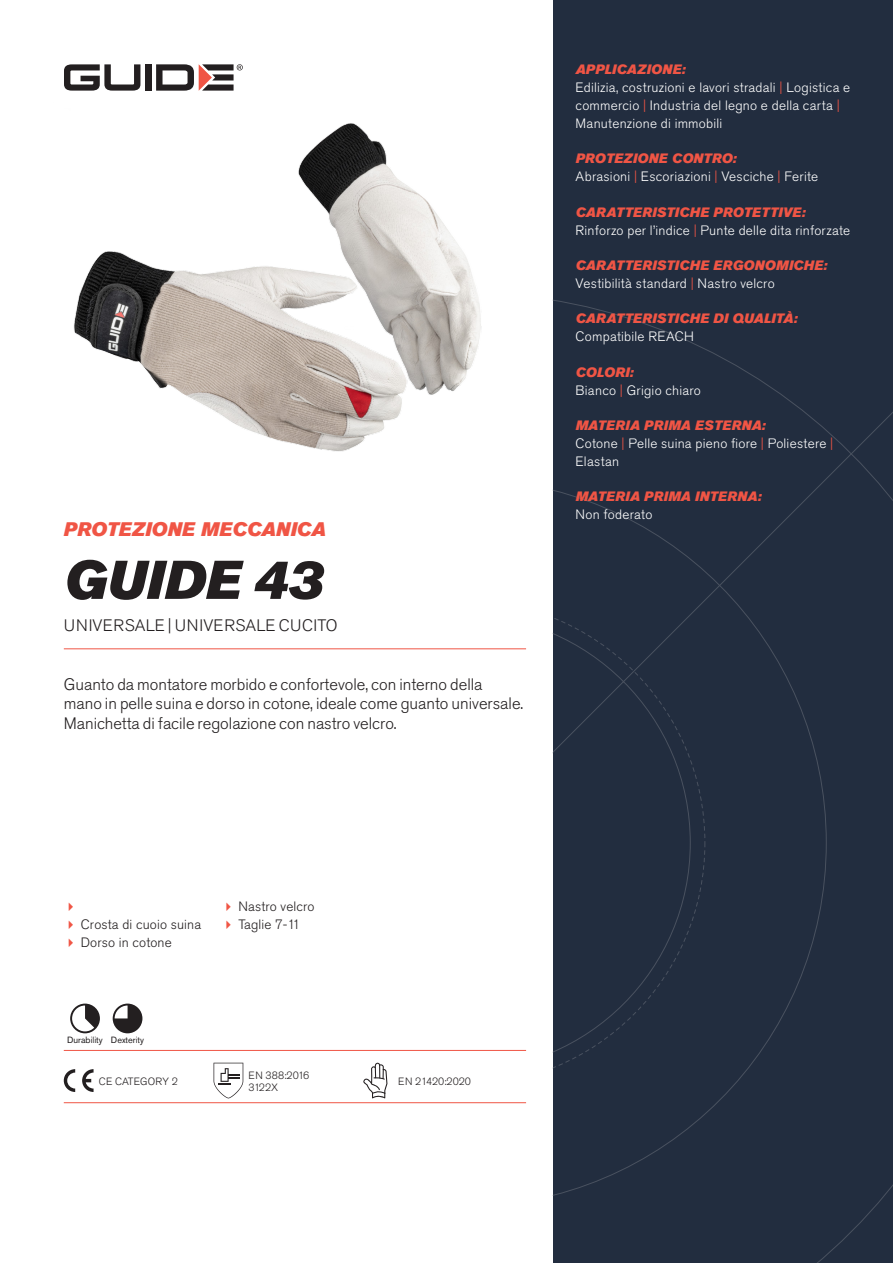
<style>
.page{position:relative;width:893px;height:1263px;background:#fff}
.page>*{position:absolute;margin:0;border:0;box-sizing:border-box;transform-origin:0 0}
.Rubrik{font:italic 54px "Akzidenz Grotesk Pro Super";color:#231f20}
.Överrubrik{font:italic 19.5px "Akzidenz Grotesk Pro Super";color:#f05545}
.Ingress{font:300 16.5px/19.8px "Akzidenz Grotesk Pro";color:#231f20}
.Product_-_AltSegment{font:300 16.5px "Akzidenz Grotesk Pro";letter-spacing:.01em;color:#231f20}
.Produkt_-_Brödtext{font:300 13.5px/18px "Akzidenz Grotesk Pro";letter-spacing:.02em;color:#fff}
.Produkt_-_Namn{font:italic 13.5px "Akzidenz Grotesk Pro Super";letter-spacing:.015em;color:#f05545}
.t1{font:300 13.5px "Akzidenz Grotesk Pro";letter-spacing:.01em;color:#231f20}
.t2{font:300 10.5px "Akzidenz Grotesk Pro";color:#231f20}
.Produkt_-_Egenskaper{font:9px "Akzidenz Grotesk Pro";color:#231f20}
.s1{color:#f05545}
</style>
<div class="page">
<div style="left:145px;top:64px;width:7px;height:27px;background:#231f20"></div>
<svg style="left:156px;top:64px;width:87px;height:27px"></svg>
<svg style="left:64px;top:64px;width:76px;height:27px"></svg>
<div style="left:553px;top:0;width:340px;height:1263px;background:#222d3f"></div>
<svg style="left:553px;top:300px;width:340px;height:963px"></svg>
<hr style="left:64px;top:1050px;width:462px;height:1px;background:#f05545">
<hr style="left:64px;top:1102px;width:462px;height:1px;background:#f05545">
<svg style="left:70px;top:1003px;width:30px;height:30px"></svg>
<svg style="left:113px;top:1003px;width:29px;height:30px"></svg>
<svg style="left:64px;top:1069px;width:11px;height:23px"></svg>
<svg style="left:82px;top:1069px;width:12px;height:23px"></svg>
<svg style="left:214px;top:1063px;width:29px;height:35px"></svg>
<svg style="left:363px;top:1063px;width:24px;height:35px"></svg>
<img style="left:74px;top:123px;width:408px;height:329px">
<hr style="left:64px;top:648px;width:462px;height:1px;background:#f05545">
<p class="Överrubrik" style="left:64px;top:517px;width:264px">PROTEZIONE MECCANICA</p>
<p class="Rubrik" style="left:64px;top:545px;width:260px">GUIDE 43</p>
<p class="Product_-_AltSegment" style="left:64px;top:615px;width:275px">UNIVERSALE | UNIVERSALE CUCITO</p>
<p class="Ingress" style="left:64px;top:674px;width:461px">Guanto da montatore morbido e confortevole, con interno della mano in pelle suina e dorso in cotone, ideale come guanto universale.<br>Manichetta di facile regolazione con nastro velcro.</p>
<p class="Produkt_-_Namn" style="left:576px;top:60px;width:111px">APPLICAZIONE:</p>
<p class="Produkt_-_Brödtext" style="left:576px;top:78px;width:276px">Edilizia, costruzioni e lavori stradali <span class="s1">|</span> Logistica e commercio <span class="s1">|</span> Industria del legno e della carta <span class="s1">|<br></span>Manutenzione di immobili</p>
<p class="Produkt_-_Namn" style="left:576px;top:150px;width:163px">PROTEZIONE CONTRO:</p>
<p class="Produkt_-_Brödtext" style="left:576px;top:168px;width:244px">Abrasioni <span class="s1">|</span> Escoriazioni <span class="s1">|</span> Vesciche <span class="s1">|</span> Ferite</p>
<p class="Produkt_-_Namn" style="left:576px;top:203px;width:231px">CARATTERISTICHE PROTETTIVE:</p>
<p class="Produkt_-_Brödtext" style="left:576px;top:221px;width:276px">Rinforzo per l’indice <span class="s1">|</span> Punte delle dita rinforzate</p>
<p class="Produkt_-_Namn" style="left:576px;top:256px;width:253px">CARATTERISTICHE ERGONOMICHE:</p>
<p class="Produkt_-_Brödtext" style="left:576px;top:274px;width:201px">Vestibilità standard <span class="s1">|</span> Nastro velcro</p>
<p class="Produkt_-_Namn" style="left:576px;top:310px;width:223px">CARATTERISTICHE DI QUALITÀ:</p>
<p class="Produkt_-_Brödtext" style="left:576px;top:328px;width:120px">Compatibile REACH</p>
<p class="Produkt_-_Namn" style="left:576px;top:363px;width:59px">COLORI:</p>
<p class="Produkt_-_Brödtext" style="left:576px;top:381px;width:127px">Bianco <span class="s1">|</span> Grigio chiaro</p>
<p class="Produkt_-_Namn" style="left:576px;top:416px;width:191px">MATERIA PRIMA ESTERNA:</p>
<p class="Produkt_-_Brödtext" style="left:576px;top:434px;width:259px">Cotone <span class="s1">|</span> Pelle suina pieno fiore <span class="s1">|</span> Poliestere <span class="s1">|<br></span>Elastan</p>
<p class="Produkt_-_Namn" style="left:576px;top:488px;width:187px">MATERIA PRIMA INTERNA:</p>
<p class="Produkt_-_Brödtext" style="left:576px;top:506px;width:78px">Non foderato</p>
<p class="t1" style="left:81px;top:916px;width:122px">Crosta di cuoio suina</p>
<p class="t1" style="left:81px;top:934px;width:93px">Dorso in cotone</p>
<p class="Produkt_-_Egenskaper" style="left:67px;top:1034px;width:37px">Durability</p>
<p class="Produkt_-_Egenskaper" style="left:111px;top:1034px;width:35px">Dexterity</p>
<p class="t2" style="left:99px;top:1074px;width:81px">CE CATEGORY 2</p>
<p class="t1" style="left:238px;top:898px;width:77px">Nastro velcro</p>
<p class="t1" style="left:238px;top:916px;width:63px">Taglie 7-11</p>
<p class="t2" style="left:248px;top:1068px;width:62px">EN 388:2016</p>
<p class="t2" style="left:248px;top:1080px;width:31px">3122X</p>
<p class="t2" style="left:398px;top:1074px;width:74px">EN 21420:2020</p>
</div>
